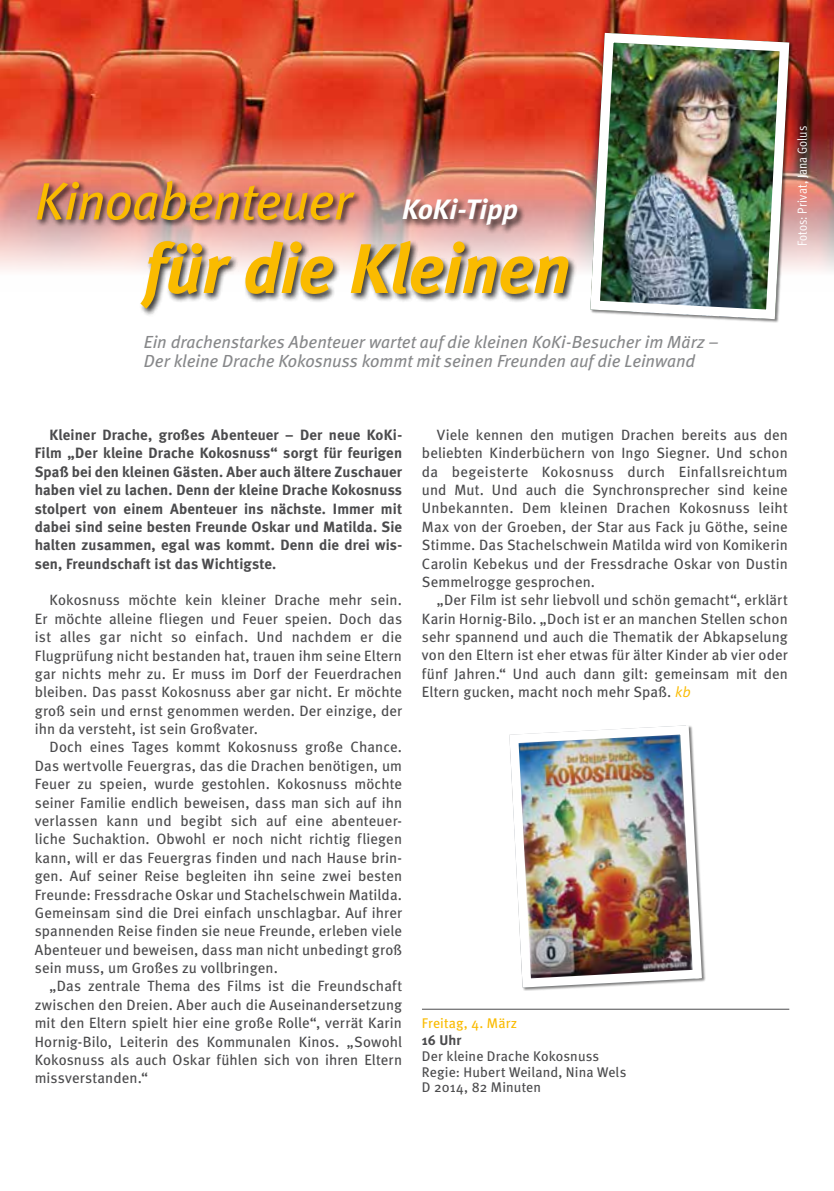
<style>
.page{position:relative;width:834px;height:1191px;background:#fff}
.page>*{position:absolute;margin:0;border:0;box-sizing:border-box;transform-origin:0 0}
.t1{font:italic 700 70px "Meta";letter-spacing:-.01em;color:#fabb00}
.t2{font:italic 52.5px "Meta";letter-spacing:-.015em;color:#fabb00}
.t3{font:italic 700 28px "Meta";letter-spacing:-.005em;color:#fff}
.t4{font:italic 17.5px/18.4px "Meta";color:#87888a}
.t5{font:14.88px/18.4px "Meta";letter-spacing:.01em;color:#4b4b4d;text-align:justify}
.t6{font:700 14.88px/18.4px "Meta";letter-spacing:.01em;color:#4b4b4d;text-align:justify}
.t7{font:14px/15.8px "Meta";letter-spacing:.01em;color:#4b4b4d}
.t8{font:14px "Meta";letter-spacing:.01em;color:#fabb00}
.t9{font:700 14px "Meta";color:#4b4b4d}
.t10{font:13.12px "Meta Cond Normal";letter-spacing:.01em;color:#fff}
.s1{font-family:"Meta Normal";font-style:italic;color:#fabb00}
</style>
<div class="page">
<img style="left:0;top:0;width:833px;height:271px">
<div style="left:35px;top:179px;width:542px;height:138px;background:#000;opacity:.75"></div>
<div style="left:401px;top:197px;width:125px;height:37px;background:#000;opacity:.75"></div>
<img style="left:509px;top:725px;width:197px;height:266px">
<hr style="left:422px;top:1008px;width:367px;height:1px;background:#4b4b4d">
<img style="left:585px;top:28px;width:209px;height:295px">
<h2 class="t2" style="left:35px;top:168px;width:319px">Kinoabenteuer</h2>
<h1 class="t1" style="left:143px;top:224px;width:429px">für die Kleinen</h1>
<h3 class="t3" style="left:402px;top:192px;width:117px">KoKi-Tipp</h3>
<p class="t4" style="left:144px;top:332px;width:576px">Ein drachenstarkes Abenteuer wartet auf die kleinen KoKi-Besucher im März –<br>Der kleine Drache Kokosnuss kommt mit seinen Freunden auf die Leinwand</p>
<p class="t10" style="left:794px;top:246px;width:122px;rotate:-90deg">Fotos: Privat, Jana Golus</p>
<p class="t6" style="left:35px;top:425px;width:369px;text-indent:15px">Kleiner Drache, großes Abenteuer – Der neue KoKi-Film „Der kleine Drache Kokosnuss“ sorgt für feurigen Spaß bei den kleinen Gästen. Aber auch ältere Zuschauer haben viel zu lachen. Denn der kleine Drache Kokosnuss stolpert von einem Abenteuer ins nächste. Immer mit dabei sind seine besten Freunde Oskar und Matilda. Sie halten zusammen, egal was kommt. Denn die drei wis&shy;sen, Freundschaft ist das Wichtigste.</p>
<p class="t5" style="left:35px;top:591px;width:369px;text-indent:15px">Kokosnuss möchte kein kleiner Drache mehr sein.<br>Er möchte alleine fliegen und Feuer speien. Doch das ist alles gar nicht so einfach. Und nachdem er die Flugprüfung nicht bestanden hat, trauen ihm seine Eltern gar nichts mehr zu. Er muss im Dorf der Feuerdrachen bleiben. Das passt Kokosnuss aber gar nicht. Er möchte groß sein und ernst genommen werden. Der einzige, der ihn da versteht, ist sein Großvater.</p>
<p class="t5" style="left:35px;top:737px;width:369px;text-indent:15px">Doch eines Tages kommt Kokosnuss große Chance.<br>Das wertvolle Feuergras, das die Drachen benötigen, um Feuer zu speien, wurde gestohlen. Kokosnuss möchte seiner Familie endlich beweisen, dass man sich auf ihn verlassen kann und begibt sich auf eine abenteuer&shy;liche Suchaktion. Obwohl er noch nicht richtig fliegen kann, will er das Feuergras finden und nach Hause brin&shy;gen. Auf seiner Reise begleiten ihn seine zwei besten Freunde: Fressdrache Oskar und Stachelschwein Matilda.<br>Gemeinsam sind die Drei einfach unschlagbar. Auf ihrer spannenden Reise finden sie neue Freunde, erleben viele Abenteuer und beweisen, dass man nicht unbedingt groß sein muss, um Großes zu vollbringen.</p>
<p class="t5" style="left:35px;top:976px;width:369px;text-indent:15px">„Das zentrale Thema des Films ist die Freundschaft zwischen den Dreien. Aber auch die Auseinandersetzung mit den Eltern spielt hier eine große Rolle“, verrät Karin Hornig-Bilo, Leiterin des Kommunalen Kinos. „Sowohl Kokosnuss als auch Oskar fühlen sich von ihren Eltern missverstanden.“</p>
<p class="t5" style="left:422px;top:425px;width:367px;text-indent:15px">Viele kennen den mutigen Drachen bereits aus den beliebten Kinderbüchern von Ingo Siegner. Und schon da begeisterte Kokosnuss durch Einfallsreichtum und Mut. Und auch die Synchronsprecher sind keine Unbekannten. Dem kleinen Drachen Kokosnuss leiht Max von der Groeben, der Star aus Fack ju Göthe, seine Stimme. Das Stachelschwein Matilda wird von Komikerin Carolin Kebekus und der Fressdrache Oskar von Dustin Semmelrogge gesprochen.</p>
<p class="t5" style="left:422px;top:590px;width:367px;text-indent:15px">„Der Film ist sehr liebvoll und schön gemacht“, erklärt Karin Hornig-Bilo. „Doch ist er an manchen Stellen schon sehr spannend und auch die Thematik der Abkapselung von den Eltern ist eher etwas für älter Kinder ab vier oder fünf Jahren.“ Und auch dann gilt: gemeinsam mit den Eltern gucken, macht noch mehr Spaß. <span class="s1">kb</span></p>
<p class="t8" style="left:422px;top:1014px;width:97px">Freitag, 4. März</p>
<p class="t9" style="left:422px;top:1031px;width:41px">16 Uhr</p>
<p class="t7" style="left:422px;top:1047px;width:206px">Der kleine Drache Kokosnuss<br>Regie: Hubert Weiland, Nina Wels<br>D 2014, 82 Minuten</p>
</div>
